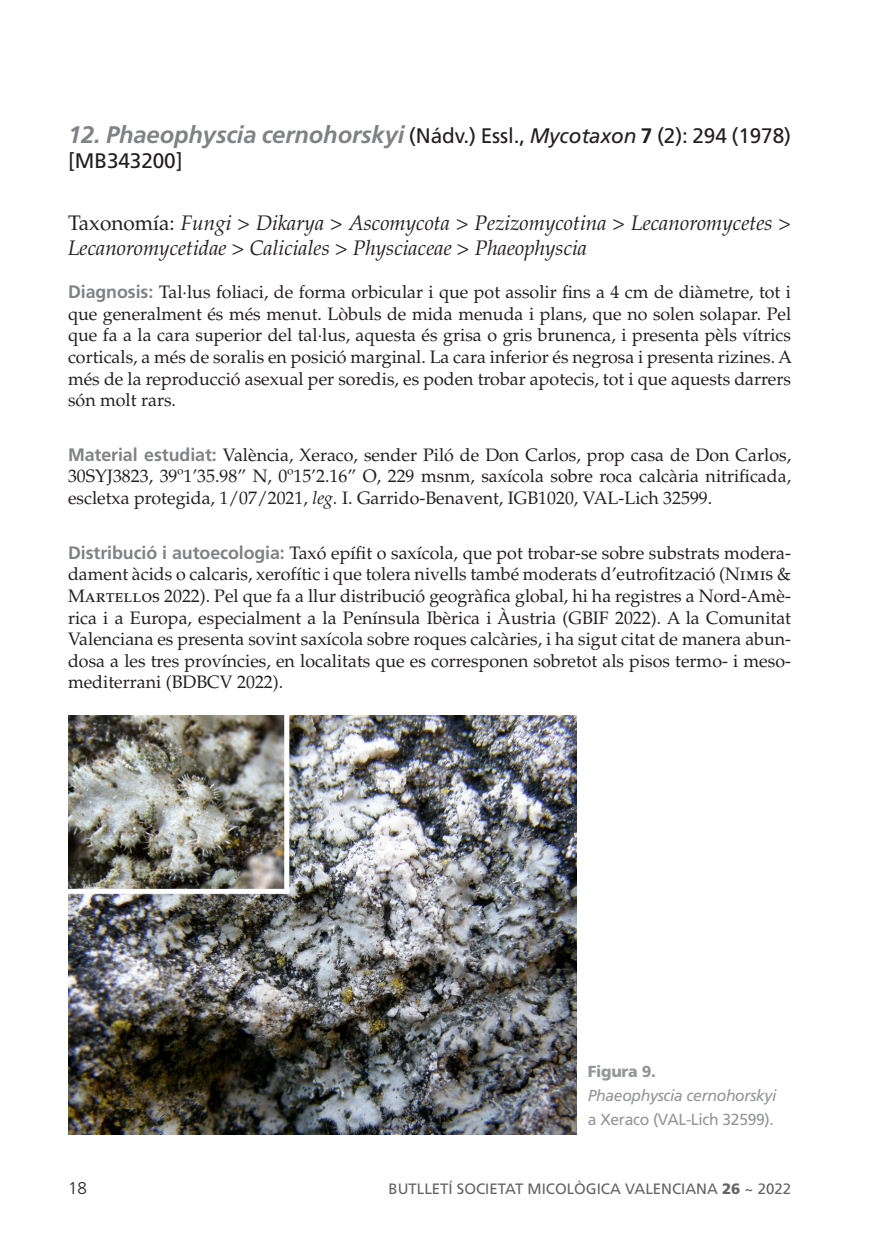
<style>
.page{position:relative;width:879px;height:1248px;background:#fff}
.page>*{position:absolute;margin:0;border:0;box-sizing:border-box;transform-origin:0 0}
.Texto_Base{font:italic 700 24px "Frutiger LT Std";letter-spacing:-.005em;color:#808285}
.Texto_Base-2{font:italic 21px/25.2px "Palatino LT Std";color:#231f20}
.Texto_Base-3{font:21px "Frutiger LT Std";letter-spacing:-.005em;color:#231f20}
.Texto_Base-4{font:18px/21.6px "Palatino LT Std";color:#231f20;text-align:justify}
.t1{font:300 17px "Frutiger LT Std";color:#231f20}
.t2{font:italic 16px/24px "Frutiger LT Std";letter-spacing:-.02em;color:#939598}
.t3{font:15px "Frutiger LT Std";color:#636366}
.s1{font-weight:400;font-style:normal;font-size:21px;color:#231f20}
.s2{font-weight:400;font-size:21px;color:#231f20}
.s3{font-style:normal;font-size:21px;color:#231f20}
.s4{font-style:normal}
.s5{font-family:"Frutiger LT Std";font-weight:700;color:#808285}
.s6{font-style:italic}
.s7{font-weight:900;font-style:normal}
.s8{font-weight:900}
</style>
<div class="page">
<img style="left:68px;top:715px;width:508px;height:419px">
<p class="Texto_Base" style="left:68px;top:120px;width:724px">12. Phaeophyscia cernohorskyi <span class="s1">(Nádv.) Essl.,</span> <span class="s2">Mycotaxon</span> <span class="s3">7</span> <span class="s1">(2): 294 (1978)</span></p>
<p class="Texto_Base-3" style="left:68px;top:148px;width:116px">[MB343200]</p>
<p class="Texto_Base-2" style="left:68px;top:210px;width:724px"><span class="s4">Taxonomía:</span> Fungi <span class="s4">&gt;</span> Dikarya <span class="s4">&gt;</span> Ascomycota <span class="s4">&gt;</span> Pezizomycotina <span class="s4">&gt;</span> Lecanoromycetes <span class="s4">&gt;<br></span>Lecanoromycetidae <span class="s4">&gt;</span> Caliciales <span class="s4">&gt;</span> Physciaceae <span class="s4">&gt;</span> Phaeophyscia</p>
<p class="Texto_Base-4" style="left:68px;top:281px;width:725px"><span class="s5">Diagnosis:</span> Tal·lus foliaci, de forma orbicular i que pot assolir fins a 4 cm de diàmetre, tot i que generalment és més menut. Lòbuls de mida menuda i plans, que no solen solapar. Pel que fa a la cara superior del tal·lus, aquesta és grisa o gris brunenca, i presenta pèls vítrics corticals, a més de soralis en posició marginal. La cara inferior és negrosa i presenta rizines. A més de la reproducció asexual per soredis, es poden trobar apotecis, tot i que aquests darrers són molt rars.</p>
<p class="Texto_Base-4" style="left:68px;top:444px;width:724px"><span class="s5">Material estudiat:</span> València, Xeraco, sender Piló de Don Carlos, prop casa de Don Carlos, 30SYJ3823, 39º1’35.98” N, 0º15’2.16” O, 229 msnm, saxícola sobre roca calcària nitrificada, escletxa protegida, 1/07/2021, <span class="s6">leg.</span> I. Garrido-Benavent, IGB1020, VAL-Lich 32599.</p>
<p class="Texto_Base-4" style="left:68px;top:542px;width:724px"><span class="s5">Distribució i autoecologia:</span> Taxó epífit o saxícola, que pot trobar-se sobre substrats modera&shy;dament àcids o calcaris, xerofític i que tolera nivells també moderats d’eutrofització (Nimis &amp; Martellos 2022). Pel que fa a llur distribució geogràfica global, hi ha registres a Nord-Amè&shy;rica i a Europa, especialment a la Península Ibèrica i Àustria (GBIF 2022). A la Comunitat Valenciana es presenta sovint saxícola sobre roques calcàries, i ha sigut citat de manera abun&shy;dosa a les tres províncies, en localitats que es corresponen sobretot als pisos termo- i meso&shy;mediterrani (BDBCV 2022).</p>
<p class="t2" style="left:588px;top:1059px;width:190px"><span class="s7">Figura 9.<br></span>Phaeophyscia cernohorskyi <span class="s4">a Xeraco (VAL-Lich 32599).</span></p>
<p class="t1" style="left:68px;top:1177px;width:20px">18</p>
<p class="t3" style="left:388px;top:1179px;width:404px">BUTLLETÍ SOCIETAT MICOLÒGICA VALENCIANA <span class="s8">26</span> ~ 2022</p>
</div>
